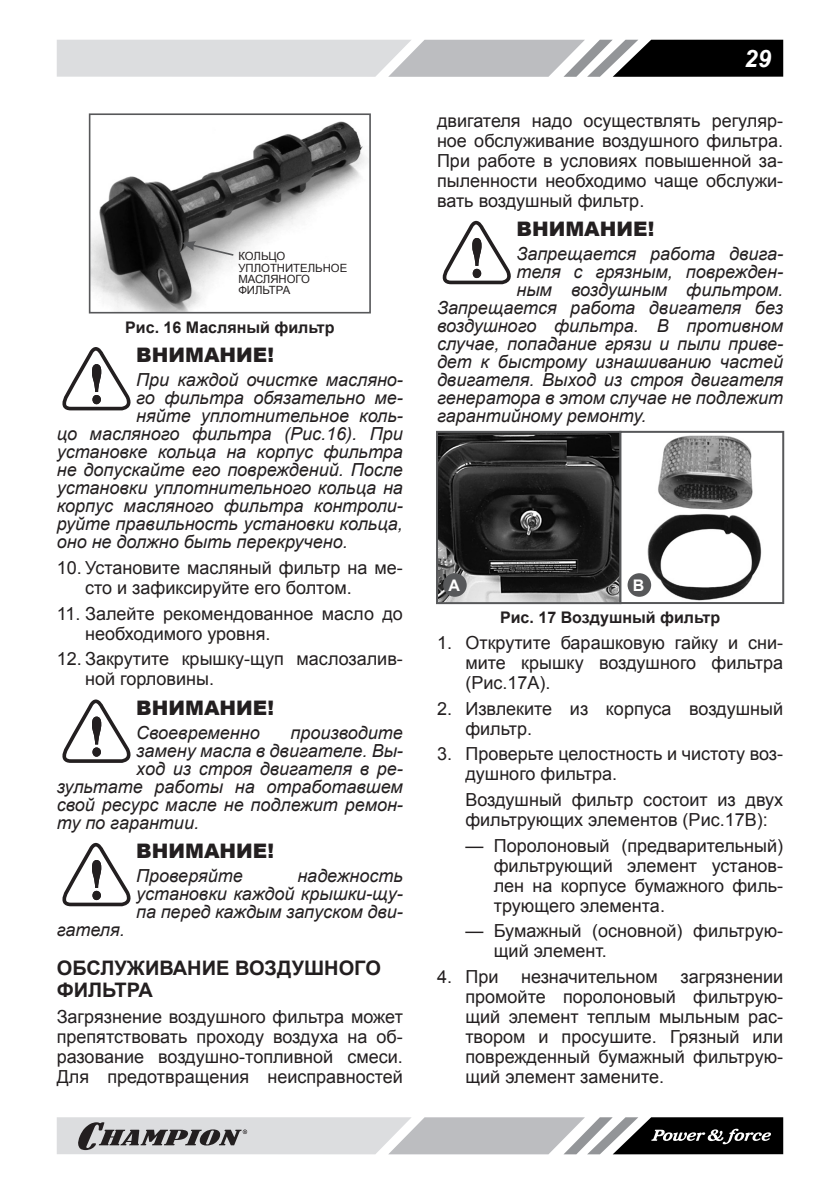
<style>
.page{position:relative;width:840px;height:1191px;background:#fff}
.page>*{position:absolute;margin:0;border:0;box-sizing:border-box;transform-origin:0 0}
.t1{font:italic 700 24px "Arial";color:#fff}
.ВНИМАНИЕ{font:900 20px "Arial";color:#231f20}
.Заголовок2{font:700 20px/22px "Arial";color:#231f20}
.ВНИМАНИЕ_ТЕКСТ{font:italic 18px/18px "Arial";color:#231f20;text-align:justify}
.Текст_список{font:18px/20px "Arial";color:#231f20}
.Текст_основной{font:18px/20px "Arial";color:#231f20;text-align:justify}
.РИСУНОК{font:700 16px "Arial";color:#231f20}
.t2{font:700 16px "Arial";color:#fff}
.t3{font:11.4px/11.4px "Arial";color:#231f20}
</style>
<div class="page">
<svg style="left:57px;top:40px;width:725px;height:37px;background:#a7a8aa"></svg>
<svg style="left:57px;top:1117px;width:725px;height:37px;background:#a1a2a3"></svg>
<img style="left:92px;top:121px;width:273px;height:189px">
<div style="left:89px;top:113px;width:281px;height:200px;border:2px solid #57585a"></div>
<svg style="left:182px;top:241px;width:53px;height:16px"></svg>
<svg style="left:62px;top:347px;width:69px;height:63px"></svg>
<svg style="left:62px;top:699px;width:69px;height:64px"></svg>
<svg style="left:62px;top:843px;width:69px;height:63px"></svg>
<svg style="left:442px;top:221px;width:69px;height:63px"></svg>
<img style="left:439px;top:434px;width:323px;height:167px">
<div style="left:436px;top:431px;width:185px;height:173px;border:2px solid #57585a"></div>
<div style="left:619px;top:431px;width:164px;height:173px;border:2px solid #57585a"></div>
<div style="left:443px;top:573px;width:23px;height:24px;background:#57585a;border-radius:50%"></div>
<div style="left:627px;top:573px;width:23px;height:24px;background:#57585a;border-radius:50%"></div>
<p class="t3" style="left:238px;top:251px;width:110px">КОЛЬЦО<br>УПЛОТНИТЕЛЬНОЕ<br>МАСЛЯНОГО<br>ФИЛЬТРА</p>
<p class="РИСУНОК" style="left:125px;top:316px;width:211px">Рис. 16 Масляный фильтр</p>
<p class="ВНИМАНИЕ" style="left:136px;top:341px;width:139px">ВНИМАНИЕ!</p>
<p class="ВНИМАНИЕ_ТЕКСТ" style="left:136px;top:371px;width:268px">При каждой очистке масляно-</p>
<p class="ВНИМАНИЕ_ТЕКСТ" style="left:136px;top:389px;width:268px">го фильтра обязательно ме-</p>
<p class="ВНИМАНИЕ_ТЕКСТ" style="left:136px;top:407px;width:268px">няйте уплотнительное коль-</p>
<p class="ВНИМАНИЕ_ТЕКСТ" style="left:57px;top:425px;width:347px">цо масляного фильтра (Рис.16). При</p>
<p class="ВНИМАНИЕ_ТЕКСТ" style="left:57px;top:443px;width:347px">установке кольца на корпус фильтра</p>
<p class="ВНИМАНИЕ_ТЕКСТ" style="left:57px;top:461px;width:347px">не допускайте его повреждений. После</p>
<p class="ВНИМАНИЕ_ТЕКСТ" style="left:57px;top:479px;width:347px">установки уплотнительного кольца на</p>
<p class="ВНИМАНИЕ_ТЕКСТ" style="left:57px;top:497px;width:347px">корпус масляного фильтра контроли-</p>
<p class="ВНИМАНИЕ_ТЕКСТ" style="left:57px;top:515px;width:347px">руйте правильность установки кольца,</p>
<p class="ВНИМАНИЕ_ТЕКСТ" style="left:57px;top:533px;width:292px">оно не должно быть перекручено.</p>
<p class="Текст_список" style="left:85px;top:557px;width:319px;text-indent:-28px">10. Установите масляный фильтр на ме&shy;сто и зафиксируйте его болтом.</p>
<p class="Текст_список" style="left:85px;top:603px;width:319px;text-indent:-28px">11. Залейте рекомендованное масло до необходимого уровня.</p>
<p class="Текст_список" style="left:85px;top:649px;width:319px;text-indent:-28px">12. Закрутите крышку-щуп маслозалив&shy;ной горловины.</p>
<p class="ВНИМАНИЕ" style="left:136px;top:693px;width:139px">ВНИМАНИЕ!</p>
<p class="ВНИМАНИЕ_ТЕКСТ" style="left:136px;top:723px;width:125px">Своевременно</p>
<p class="ВНИМАНИЕ_ТЕКСТ" style="left:290px;top:723px;width:114px">производите</p>
<p class="ВНИМАНИЕ_ТЕКСТ" style="left:136px;top:741px;width:268px">замену масла в двигателе. Вы-</p>
<p class="ВНИМАНИЕ_ТЕКСТ" style="left:136px;top:759px;width:268px">ход из строя двигателя в ре-</p>
<p class="ВНИМАНИЕ_ТЕКСТ" style="left:57px;top:777px;width:347px">зультате работы на отработавшем</p>
<p class="ВНИМАНИЕ_ТЕКСТ" style="left:57px;top:795px;width:347px">свой ресурс масле не подлежит ремон-</p>
<p class="ВНИМАНИЕ_ТЕКСТ" style="left:57px;top:813px;width:144px">ту по гарантии.</p>
<p class="ВНИМАНИЕ" style="left:136px;top:836px;width:139px">ВНИМАНИЕ!</p>
<p class="ВНИМАНИЕ_ТЕКСТ" style="left:136px;top:867px;width:108px">Проверяйте</p>
<p class="ВНИМАНИЕ_ТЕКСТ" style="left:136px;top:867px;width:268px;text-indent:161px">надежность установки каждой крышки-щу&shy;па перед каждым запуском дви-</p>
<p class="ВНИМАНИЕ_ТЕКСТ" style="left:57px;top:921px;width:69px">гателя.</p>
<p class="Заголовок2" style="left:57px;top:957px;width:325px">ОБСЛУЖИВАНИЕ ВОЗДУШНОГО<br>ФИЛЬТРА</p>
<p class="Текст_основной" style="left:57px;top:1006px;width:347px">Загрязнение воздушного фильтра может препятствовать проходу воздуха на об&shy;разование воздушно-топливной смеси.<br>Для предотвращения неисправностей</p>
<h1 class="t1" style="left:743px;top:42px;width:28px">29</h1>
<p class="Текст_основной" style="left:437px;top:110px;width:347px">двигателя надо осуществлять регуляр&shy;ное обслуживание воздушного фильтра.<br>При работе в условиях повышенной за&shy;пыленности необходимо чаще обслужи&shy;вать воздушный фильтр.</p>
<p class="ВНИМАНИЕ" style="left:516px;top:215px;width:139px">ВНИМАНИЕ!</p>
<p class="ВНИМАНИЕ_ТЕКСТ" style="left:516px;top:245px;width:268px">Запрещается работа двига-</p>
<p class="ВНИМАНИЕ_ТЕКСТ" style="left:516px;top:263px;width:268px">теля с грязным, поврежден-</p>
<p class="ВНИМАНИЕ_ТЕКСТ" style="left:516px;top:281px;width:268px">ным воздушным фильтром.</p>
<p class="ВНИМАНИЕ_ТЕКСТ" style="left:437px;top:299px;width:347px">Запрещается работа двигателя без</p>
<p class="ВНИМАНИЕ_ТЕКСТ" style="left:437px;top:317px;width:347px">воздушного фильтра. В противном</p>
<p class="ВНИМАНИЕ_ТЕКСТ" style="left:437px;top:335px;width:347px">случае, попадание грязи и пыли приве-</p>
<p class="ВНИМАНИЕ_ТЕКСТ" style="left:437px;top:353px;width:347px">дет к быстрому изнашиванию частей</p>
<p class="ВНИМАНИЕ_ТЕКСТ" style="left:437px;top:371px;width:347px">двигателя. Выход из строя двигателя</p>
<p class="ВНИМАНИЕ_ТЕКСТ" style="left:437px;top:389px;width:347px">генератора в этом случае не подлежит</p>
<p class="ВНИМАНИЕ_ТЕКСТ" style="left:437px;top:407px;width:211px">гарантийному ремонту.</p>
<p class="t2" style="left:448px;top:574px;width:13px">А</p>
<p class="t2" style="left:632px;top:574px;width:13px">В</p>
<p class="РИСУНОК" style="left:500px;top:607px;width:221px">Рис. 17 Воздушный фильтр</p>
<p class="Текст_список" style="left:465px;top:633px;width:319px;text-align:justify;text-indent:-28px">1. Открутите барашковую гайку и сни&shy;мите крышку воздушного фильтра (Рис.17А).</p>
<p class="Текст_список" style="left:465px;top:698px;width:319px;text-indent:-28px">2. Извлеките из корпуса воздушный фильтр.</p>
<p class="Текст_список" style="left:465px;top:744px;width:319px;text-indent:-28px">3. Проверьте целостность и чистоту воз&shy;душного фильтра.</p>
<p class="Текст_основной" style="left:465px;top:790px;width:319px">Воздушный фильтр состоит из двух фильтрующих элементов (Рис.17В):</p>
<p class="Текст_список" style="left:493px;top:835px;width:291px;text-align:justify;text-indent:-28px">— Поролоновый (предварительный) фильтрующий элемент установ&shy;лен на корпусе бумажного филь&shy;трующего элемента.</p>
<p class="Текст_список" style="left:493px;top:921px;width:291px;text-indent:-28px">— Бумажный (основной) фильтрую&shy;щий элемент.</p>
<p class="Текст_список" style="left:437px;top:967px;width:63px">4. При</p>
<p class="Текст_список" style="left:521px;top:967px;width:138px">незначительном</p>
<p class="Текст_список" style="left:465px;top:967px;width:319px;text-align:justify;text-indent:215px">загрязнении промойте поролоновый фильтрую&shy;щий элемент теплым мыльным рас&shy;твором и просушите. Грязный или поврежденный бумажный фильтрую&shy;щий элемент замените.</p>
</div>
